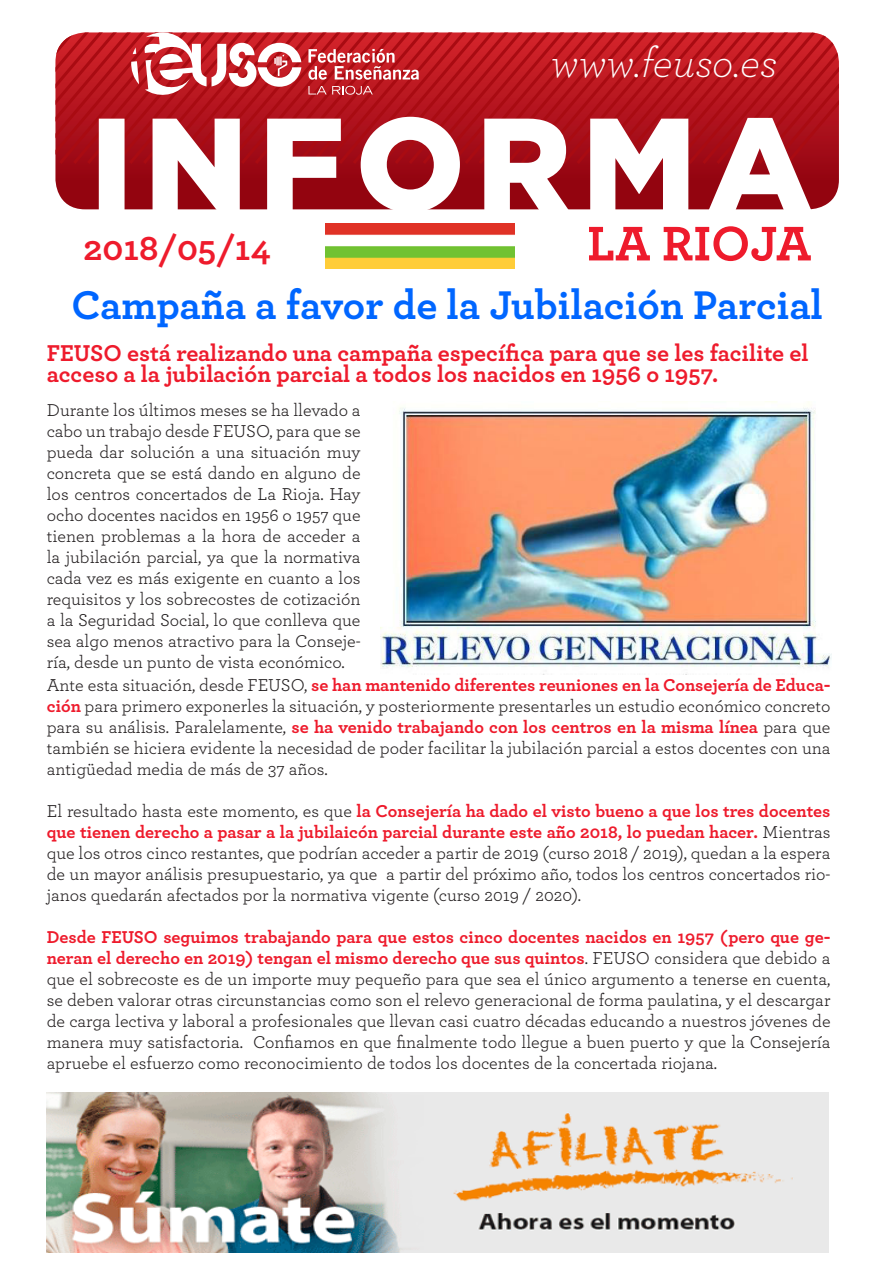
<style>
.page{position:relative;width:893px;height:1263px;background:#fff}
.page>*{position:absolute;margin:0;border:0;box-sizing:border-box;transform-origin:0 0}
.t1{font:700 51px "Archer Pro";color:#ee1b2c}
.t2{font:italic 300 43.2px "Archer Pro";color:#fff}
.t3{font:700 42px "Archer Pro";letter-spacing:-.005em;color:#06f}
.t4{font:700 36px "Archer Pro";color:#ee1b2c}
.t5{font:700 24px/21px "Archer Pro";color:#ee1b2c}
.t6{font:18px/21px "Archer Pro";color:#231f20;text-align:justify}
.s1{font-weight:700;color:#ee1b2c}
</style>
<div class="page">
<svg style="left:55px;top:167px;width:784px;height:42px;background:#a1222c"></svg>
<svg style="left:99px;top:167px;width:712px;height:43px"></svg>
<svg style="left:55px;top:32px;width:784px;height:135px"></svg>
<img style="left:325px;top:224px;width:189px;height:44px">
<img style="left:47px;top:1093px;width:782px;height:159px">
<img style="left:380px;top:401px;width:452px;height:273px">
<p class="t2" style="left:551px;top:33px;width:228px">www.feuso.es</p>
<p class="t4" style="left:83px;top:220px;width:189px">2018/05/14</p>
<p class="t1" style="left:587px;top:203px;width:226px">LA RIOJA</p>
<p class="t3" style="left:71px;top:271px;width:753px">Campaña a favor de la Jubilación Parcial</p>
<p class="t5" style="left:47px;top:341px;width:763px">FEUSO está realizando una campaña específica para que se les facilite el acceso a la jubilación parcial a todos los nacidos en 1956 o 1957.</p>
<p class="t6" style="left:47px;top:398px;width:315px">Durante los últimos meses se ha llevado a cabo un trabajo desde FEUSO, para que se pueda dar solución a una situación muy concreta que se está dando en alguno de los centros concertados de La Rioja. Hay ocho docentes nacidos en 1956 o 1957 que tienen problemas a la hora de acceder a la jubilación parcial, ya que la normativa cada vez es más exigente en cuanto a los requisitos y los sobrecostes de cotización a la Seguridad Social, lo que conlleva que sea algo menos atractivo para la Conseje&shy;ría, desde un punto de vista económico.</p>
<p class="t6" style="left:47px;top:673px;width:785px">Ante esta situación, desde FEUSO, <span class="s1">se han mantenido diferentes reuniones en la Consejería de Educa&shy;ción</span> para primero exponerles la situación, y posteriormente presentarles un estudio económico concreto para su análisis. Paralelamente, <span class="s1">se ha venido trabajando con los centros en la misma línea</span> para que también se hiciera evidente la necesidad de poder facilitar la jubilación parcial a estos docentes con una antigüedad media de más de 37 años.</p>
<p class="t6" style="left:47px;top:799px;width:785px">El resultado hasta este momento, es que <span class="s1">la Consejería ha dado el visto bueno a que los tres docentes que tienen derecho a pasar a la jubilaicón parcial durante este año 2018, lo puedan hacer.</span> Mientras que los otros cinco restantes, que podrían acceder a partir de 2019 (curso 2018 / 2019), quedan a la espera de un mayor análisis presupuestario, ya que a partir del próximo año, todos los centros concertados rio&shy;janos quedarán afectados por la normativa vigente (curso 2019 / 2020).</p>
<p class="t6" style="left:47px;top:925px;width:785px"><span class="s1">Desde FEUSO seguimos trabajando para que estos cinco docentes nacidos en 1957 (pero que ge&shy;neran el derecho en 2019) tengan el mismo derecho que sus quintos</span>. FEUSO considera que debido a que el sobrecoste es de un importe muy pequeño para que sea el único argumento a tenerse en cuenta, se deben valorar otras circunstancias como son el relevo generacional de forma paulatina, y el descargar de carga lectiva y laboral a profesionales que llevan casi cuatro décadas educando a nuestros jóvenes de manera muy satisfactoria. Confiamos en que finalmente todo llegue a buen puerto y que la Consejería apruebe el esfuerzo como reconocimiento de todos los docentes de la concertada riojana.</p>
</div>
